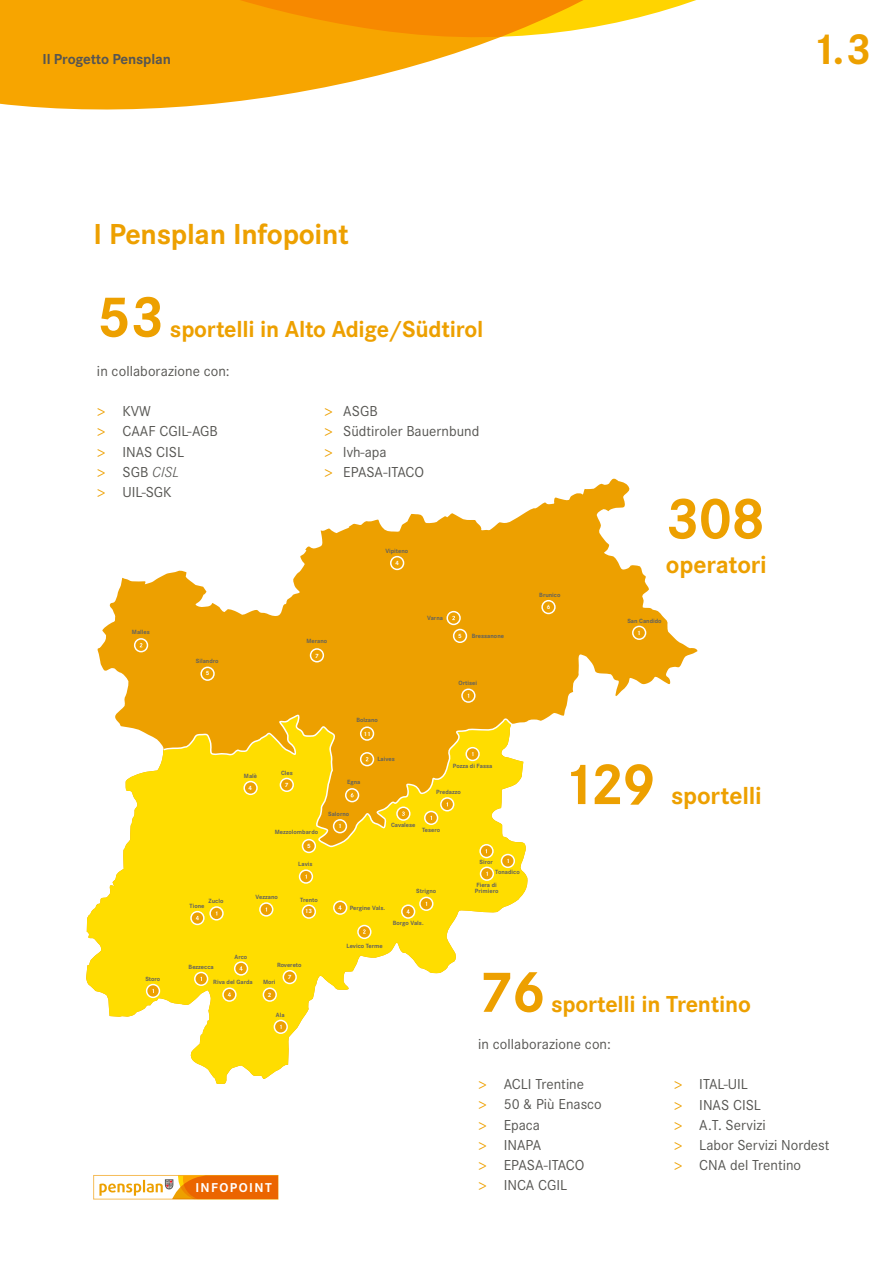
<style>
.page{position:relative;width:893px;height:1263px;background:#fff}
.page>*{position:absolute;margin:0;border:0;box-sizing:border-box;transform-origin:0 0}
.t1{font:700 60px "Corporate S";letter-spacing:-.025em;color:#eda000}
.t2{font:700 45px "Corporate S";color:#eda000}
.t3{font:700 30px "Corporate S";letter-spacing:-.01em;color:#eda000}
.t4{font:700 25.5px "Corporate S";letter-spacing:-.005em;color:#eda000}
.t5{font:700 24px "Corporate S";letter-spacing:-.01em;color:#eda000}
.t6{font:15px/20.2px "Corporate S";color:#565552}
.t7{font:700 15px "Corporate S";letter-spacing:-.01em;color:#565552}
.t8{font:italic 300 15px "Corporate S";color:#565552}
.t9{font:700 13.35px "Corporate S";letter-spacing:.105em;color:#fff}
.t10{font:700 6.3px/6.6px "Corporate S";color:#62625e}
.t11{font:700 6.3px "Corporate S";color:#fff}
.s1{font-family:"Myriad Pro";color:#eda000}
.s2{font-family:"Myriad Pro";font-weight:400;font-style:normal;color:#eda000}
.s3{font-weight:400;font-style:normal}
</style>
<div class="page">
<svg style="left:0;top:74px;width:383px;height:36px;fill:#f7a500"></svg>
<svg style="left:0;top:0;width:696px;height:74px;fill:#f7a500"></svg>
<svg style="left:99px;top:1175px;width:179px;height:24px"></svg>
<svg style="left:97px;top:478px;width:600px;height:243px;fill:#eda000"></svg>
<svg style="left:86px;top:716px;width:442px;height:368px;fill:#fd0"></svg>
<svg style="left:163px;top:714px;width:350px;height:133px;fill:#fd0"></svg>
<svg style="left:243px;top:781px;width:15px;height:14px"></svg>
<svg style="left:280px;top:778px;width:14px;height:14px"></svg>
<svg style="left:302px;top:904px;width:14px;height:15px"></svg>
<svg style="left:263px;top:987px;width:14px;height:15px"></svg>
<svg style="left:283px;top:970px;width:14px;height:14px"></svg>
<svg style="left:302px;top:839px;width:14px;height:14px"></svg>
<svg style="left:200px;top:667px;width:15px;height:14px"></svg>
<svg style="left:310px;top:648px;width:14px;height:14px"></svg>
<svg style="left:390px;top:556px;width:14px;height:14px"></svg>
<svg style="left:632px;top:626px;width:14px;height:14px"></svg>
<svg style="left:333px;top:819px;width:14px;height:14px"></svg>
<svg style="left:541px;top:600px;width:15px;height:14px"></svg>
<svg style="left:360px;top:726px;width:14px;height:15px"></svg>
<svg style="left:134px;top:638px;width:14px;height:14px"></svg>
<svg style="left:345px;top:788px;width:14px;height:14px"></svg>
<svg style="left:299px;top:869px;width:14px;height:15px"></svg>
<svg style="left:190px;top:906px;width:34px;height:19px"></svg>
<svg style="left:259px;top:902px;width:14px;height:14px"></svg>
<svg style="left:194px;top:972px;width:14px;height:14px"></svg>
<svg style="left:146px;top:984px;width:14px;height:14px"></svg>
<svg style="left:234px;top:961px;width:14px;height:15px"></svg>
<svg style="left:222px;top:987px;width:15px;height:15px"></svg>
<svg style="left:274px;top:1020px;width:14px;height:14px"></svg>
<svg style="left:396px;top:806px;width:14px;height:15px"></svg>
<svg style="left:465px;top:747px;width:15px;height:14px"></svg>
<svg style="left:424px;top:797px;width:30px;height:28px"></svg>
<svg style="left:446px;top:611px;width:21px;height:32px"></svg>
<svg style="left:461px;top:688px;width:15px;height:15px"></svg>
<svg style="left:360px;top:752px;width:14px;height:14px"></svg>
<svg style="left:401px;top:897px;width:32px;height:22px"></svg>
<svg style="left:501px;top:854px;width:14px;height:14px"></svg>
<svg style="left:480px;top:866px;width:14px;height:15px"></svg>
<svg style="left:357px;top:925px;width:14px;height:14px"></svg>
<svg style="left:333px;top:900px;width:14px;height:15px"></svg>
<svg style="left:479px;top:844px;width:15px;height:14px"></svg>
<h3 class="t7" style="left:43px;top:50px;width:130px">Il Progetto Pensplan</h3>
<h2 class="t2" style="left:811px;top:23px;width:63px">1.3</h2>
<h3 class="t3" style="left:94px;top:216px;width:257px">I Pensplan Infopoint</h3>
<h1 class="t1" style="left:97px;top:282px;width:69px">53</h1>
<h3 class="t5" style="left:170px;top:315px;width:315px">sportelli in Alto Adige/Südtirol</h3>
<h3 class="t6" style="left:97px;top:361px;width:134px">in collaborazione con:</h3>
<h3 class="t6" style="left:97px;top:401px;width:55px"><span class="s1">&gt;</span> KVW</h3>
<h3 class="t6" style="left:324px;top:401px;width:55px"><span class="s1">&gt;</span> ASGB</h3>
<h3 class="t6" style="left:97px;top:421px;width:122px"><span class="s1">&gt;</span> CAAF CGIL-AGB</h3>
<h3 class="t6" style="left:324px;top:421px;width:157px"><span class="s1">&gt;</span> Südtiroler Bauernbund</h3>
<h3 class="t6" style="left:97px;top:442px;width:89px"><span class="s1">&gt;</span> INAS CISL</h3>
<h3 class="t6" style="left:324px;top:442px;width:64px"><span class="s1">&gt;</span> lvh-apa</h3>
<h3 class="t8" style="left:97px;top:464px;width:84px"><span class="s2">&gt;</span> <span class="s3">SGB</span> CISL</h3>
<h3 class="t6" style="left:324px;top:462px;width:102px"><span class="s1">&gt;</span> EPASA-ITACO</h3>
<h3 class="t6" style="left:97px;top:482px;width:76px"><span class="s1">&gt;</span> UIL-SGK</h3>
<p class="t10" style="left:385px;top:548px;width:24px">Vipiteno</p>
<p class="t10" style="left:132px;top:629px;width:19px">Malles</p>
<p class="t11" style="left:395px;top:559px;width:5px">4</p>
<p class="t10" style="left:196px;top:658px;width:24px">Silandro</p>
<p class="t11" style="left:206px;top:670px;width:5px">5</p>
<p class="t10" style="left:306px;top:638px;width:22px">Merano</p>
<p class="t11" style="left:315px;top:652px;width:5px">7</p>
<p class="t10" style="left:427px;top:615px;width:17px">Varna</p>
<p class="t11" style="left:458px;top:632px;width:5px">5</p>
<p class="t10" style="left:472px;top:633px;width:34px">Bressanone</p>
<p class="t10" style="left:459px;top:679px;width:20px">Ortisei</p>
<p class="t10" style="left:356px;top:717px;width:23px">Bolzano</p>
<p class="t11" style="left:363px;top:730px;width:9px">11</p>
<p class="t10" style="left:377px;top:756px;width:19px">Laives</p>
<p class="t10" style="left:244px;top:772px;width:15px">Malè</p>
<p class="t11" style="left:249px;top:784px;width:5px">4</p>
<p class="t10" style="left:281px;top:769px;width:13px">Cles</p>
<p class="t11" style="left:285px;top:781px;width:5px">7</p>
<p class="t10" style="left:275px;top:829px;width:45px">Mezzolombardo</p>
<p class="t10" style="left:347px;top:779px;width:15px">Egna</p>
<p class="t10" style="left:328px;top:811px;width:23px">Salorno</p>
<p class="t11" style="left:338px;top:822px;width:5px">1</p>
<p class="t10" style="left:453px;top:763px;width:41px">Pozza di Fassa</p>
<p class="t10" style="left:436px;top:789px;width:26px">Predazzo</p>
<p class="t10" style="left:422px;top:827px;width:20px">Tesero</p>
<p class="t10" style="left:391px;top:822px;width:26px">Cavalese</p>
<p class="t11" style="left:307px;top:842px;width:5px">5</p>
<p class="t10" style="left:298px;top:861px;width:16px">Lavis</p>
<p class="t10" style="left:479px;top:859px;width:15px">Siror</p>
<p class="t10" style="left:495px;top:869px;width:26px">Tonadico</p>
<p class="t10" style="left:209px;top:898px;width:16px">Zuclo</p>
<p class="t10" style="left:190px;top:902px;width:16px">Tione</p>
<p class="t10" style="left:256px;top:894px;width:24px">Vezzano</p>
<p class="t10" style="left:300px;top:896px;width:19px">Trento</p>
<p class="t11" style="left:305px;top:907px;width:9px">13</p>
<p class="t10" style="left:350px;top:905px;width:37px">Pergine Vals.</p>
<p class="t10" style="left:416px;top:888px;width:21px">Strigno</p>
<p class="t10" style="left:475px;top:881px;width:25px">Fiera di<br>Primiero</p>
<p class="t10" style="left:393px;top:920px;width:32px">Borgo Vals.</p>
<p class="t10" style="left:346px;top:943px;width:38px">Levico Terme</p>
<p class="t10" style="left:235px;top:953px;width:14px">Arco</p>
<p class="t10" style="left:189px;top:964px;width:27px">Bezzecca</p>
<p class="t10" style="left:277px;top:962px;width:26px">Rovereto</p>
<p class="t10" style="left:539px;top:592px;width:23px">Brunico</p>
<p class="t11" style="left:547px;top:603px;width:5px">6</p>
<h1 class="t1" style="left:666px;top:484px;width:101px">308</h1>
<h3 class="t4" style="left:666px;top:550px;width:102px">operatori</h3>
<p class="t10" style="left:627px;top:618px;width:36px">San Candido</p>
<p class="t11" style="left:637px;top:629px;width:5px">1</p>
<h1 class="t1" style="left:561px;top:750px;width:96px">129</h1>
<h3 class="t4" style="left:671px;top:781px;width:92px">sportelli</h3>
<p class="t10" style="left:145px;top:975px;width:16px">Storo</p>
<p class="t10" style="left:213px;top:979px;width:41px">Riva del Garda</p>
<p class="t10" style="left:263px;top:979px;width:14px">Mori</p>
<p class="t11" style="left:268px;top:991px;width:5px">2</p>
<p class="t11" style="left:288px;top:973px;width:5px">7</p>
<p class="t10" style="left:276px;top:1011px;width:10px">Ala</p>
<h3 class="t9" style="left:195px;top:1180px;width:78px">INFOPOINT</h3>
<h1 class="t1" style="left:478px;top:957px;width:69px">76</h1>
<h3 class="t5" style="left:551px;top:990px;width:201px">sportelli in Trentino</h3>
<h3 class="t6" style="left:478px;top:1033px;width:134px">in collaborazione con:</h3>
<h3 class="t6" style="left:478px;top:1074px;width:125px"><span class="s1">&gt;</span> ACLI Trentine<br><span class="s1">&gt;</span> 50 &amp; Più Enasco <span class="s1">&gt;</span> Epaca<br><span class="s1">&gt;</span> INAPA<br><span class="s1">&gt;</span> EPASA-ITACO<br><span class="s1">&gt;</span> INCA CGIL</h3>
<h3 class="t6" style="left:674px;top:1074px;width:157px"><span class="s1">&gt;</span> ITAL-UIL<br><span class="s1">&gt;</span> INAS CISL<br><span class="s1">&gt;</span> A.T. Servizi<br><span class="s1">&gt;</span> Labor Servizi Nordest <span class="s1">&gt;</span> CNA del Trentino</h3>
</div>
